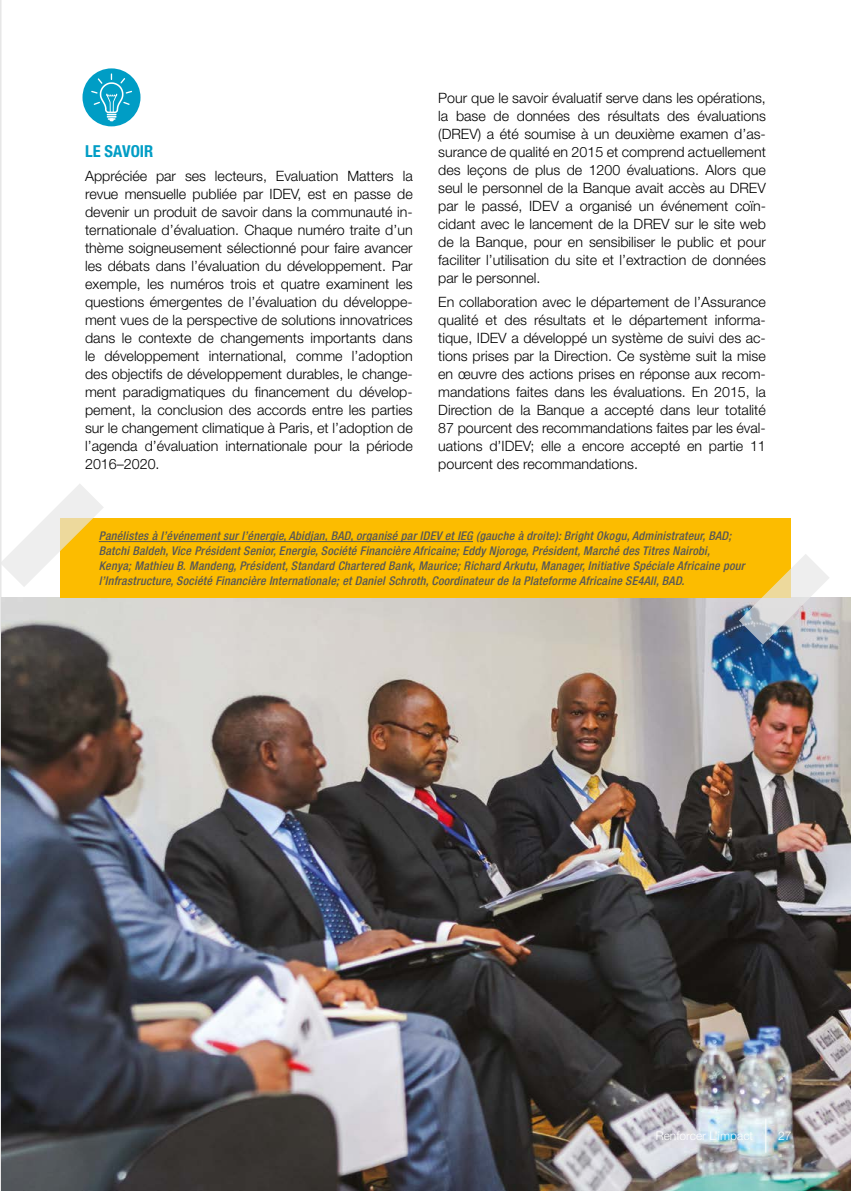
<style>
.page{position:relative;width:851px;height:1191px;background:#fff}
.page>*{position:absolute;margin:0;border:0;box-sizing:border-box;transform-origin:0 0}
.t1{font:700 condensed 16.5px "Helvetica Neue";color:#009dc5}
.t2{font:300 14.25px/18px "Helvetica Neue";color:#000;text-align:justify}
.t3{font:italic 500 condensed 12px/15px "Helvetica Neue";letter-spacing:.02em;color:#575756}
.t4{font:300 12px "Helvetica Neue";color:#fff}
</style>
<div class="page">
<img style="left:132px;top:597px;width:718px;height:594px">
<div style="left:60px;top:518px;width:730px;height:80px;background:#fcbc00"></div>
<hr style="left:99px;top:541px;width:374px;height:1px;background:#575756">
<hr style="left:765px;top:1118px;width:1px;height:34px;background:#fff">
<svg style="left:738px;top:554px;width:91px;height:90px"></svg>
<div style="left:82px;top:68px;width:58px;height:58px;background:#009dc5;border-radius:50%"></div>
<svg style="left:0;top:0;width:132px;height:1191px"></svg>
<p class="t1" style="left:85px;top:141px;width:70px">LE SAVOIR</p>
<p class="t2" style="left:85px;top:167px;width:329px">Appréciée par ses lecteurs, Evaluation Matters la revue mensuelle publiée par IDEV, est en passe de devenir un produit de savoir dans la communauté in&shy;ternationale d’évaluation. Chaque numéro traite d’un thème soigneusement sélectionné pour faire avancer les débats dans l’évaluation du développement. Par exemple, les numéros trois et quatre examinent les questions émergentes de l’évaluation du développe&shy;ment vues de la perspective de solutions innovatrices dans le contexte de changements importants dans le développement international, comme l’adoption des objectifs de développement durables, le change&shy;ment paradigmatiques du financement du dévelop&shy;pement, la conclusion des accords entre les parties sur le changement climatique à Paris, et l’adoption de l’agenda d’évaluation internationale pour la période 2016–2020.</p>
<p class="t2" style="left:438px;top:88px;width:329px">Pour que le savoir évaluatif serve dans les opérations, la base de données des résultats des évaluations (DREV) a été soumise à un deuxième examen d’as&shy;surance de qualité en 2015 et comprend actuellement des leçons de plus de 1200 évaluations. Alors que seul le personnel de la Banque avait accès au DREV par le passé, IDEV a organisé un événement coïn&shy;cidant avec le lancement de la DREV sur le site web de la Banque, pour en sensibiliser le public et pour faciliter l’utilisation du site et l’extraction de données par le personnel.</p>
<p class="t2" style="left:438px;top:293px;width:329px">En collaboration avec le département de l’Assurance qualité et des résultats et le département informa&shy;tique, IDEV a développé un système de suivi des ac&shy;tions prises par la Direction. Ce système suit la mise en œuvre des actions prises en réponse aux recom&shy;mandations faites dans les évaluations. En 2015, la Direction de la Banque a accepté dans leur totalité 87 pourcent des recommandations faites par les éval&shy;uations d’IDEV; elle a encore accepté en partie 11 pourcent des recommandations.</p>
<p class="t3" style="left:99px;top:528px;width:647px">Panélistes à l’événement sur l’énergie, Abidjan, BAD, organisé par IDEV et IEG (gauche à droite): Bright Okogu, Administrateur, BAD; Batchi Baldeh, Vice Président Senior, Energie, Société Financière Africaine; Eddy Njoroge, Président, Marché des Titres Nairobi, Kenya; Mathieu B. Mandeng, Président, Standard Chartered Bank, Maurice; Richard Arkutu, Manager, Initiative Spéciale Africaine pour l’Infrastructure, Société Financière Internationale; et Daniel Schroth, Coordinateur de la Plateforme Africaine SE4All, BAD.</p>
<p class="t4" style="left:655px;top:1128px;width:99px">Renforcer L’impact</p>
<p class="t4" style="left:778px;top:1128px;width:15px">27</p>
</div>
